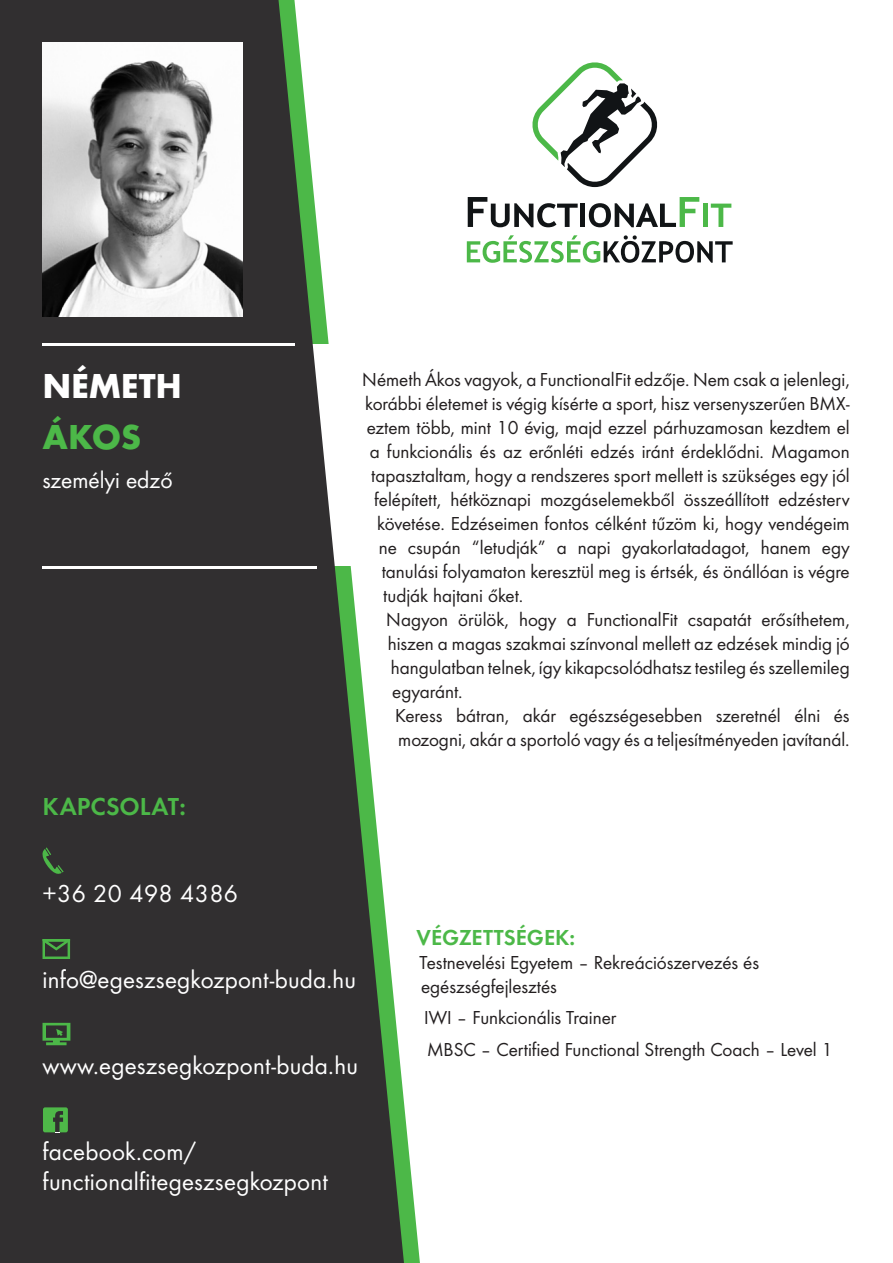
<style>
.page{position:relative;width:893px;height:1263px;background:#fff}
.page>*{position:absolute;margin:0;border:0;box-sizing:border-box;transform-origin:0 0}
.t1{font:700 36px "Futura";letter-spacing:-.01em;color:#fff}
.t2{font:700 36px "Futura";color:#4cb848}
.t3{font:25.5px/30px "Futura Boo";letter-spacing:.01em;color:#fff}
.t4{font:25.5px "Futura Dem";color:#4cb848}
.t5{font:24px "Futura Boo";color:#fff}
.t6{font:22.5px "Futura Dem";color:#4cb848}
.t7{font:19.5px/24px "Futura Boo";color:#231f20}
</style>
<div class="page">
<svg style="left:0;top:0;width:404px;height:1263px;background:#4f514e"></svg>
<hr style="left:43px;top:343px;width:252px;height:3px;background:#fff">
<svg style="left:532px;top:62px;width:126px;height:125px"></svg>
<svg style="left:468px;top:197px;width:110px;height:30px"></svg>
<div style="left:580px;top:204px;width:5px;height:23px;background:#111416"></div>
<svg style="left:589px;top:197px;width:110px;height:30px"></svg>
<div style="left:703px;top:204px;width:5px;height:23px;background:#4cb848"></div>
<svg style="left:711px;top:204px;width:20px;height:23px"></svg>
<svg style="left:467px;top:235px;width:266px;height:28px"></svg>
<img style="left:43px;top:43px;width:200px;height:273px">
<svg style="left:41px;top:847px;width:23px;height:27px"></svg>
<svg style="left:43px;top:939px;width:27px;height:20px"></svg>
<svg style="left:43px;top:1023px;width:27px;height:22px"></svg>
<svg style="left:43px;top:1107px;width:25px;height:26px"></svg>
<hr style="left:43px;top:566px;width:274px;height:3px;background:#fff">
<p class="t1" style="left:43px;top:361px;width:141px">NÉMETH</p>
<p class="t2" style="left:43px;top:412px;width:100px">ÁKOS</p>
<p class="t5" style="left:43px;top:464px;width:132px">személyi edző</p>
<p class="t4" style="left:43px;top:789px;width:145px">KAPCSOLAT:</p>
<p class="t3" style="left:43px;top:877px;width:197px">+36 20 498 4386</p>
<p class="t7" style="left:362px;top:367px;width:489px">Németh Ákos vagyok, a FunctionalFit edzője. Nem csak a jelenlegi,</p>
<p class="t7" style="left:365px;top:391px;width:486px">korábbi életemet is végig kísérte a sport, hisz versenyszerűen BMX-</p>
<p class="t7" style="left:367px;top:415px;width:485px">eztem több, mint 10 évig, majd ezzel párhuzamosan kezdtem el</p>
<p class="t7" style="left:370px;top:439px;width:482px">a funkcionális és az erőnléti edzés iránt érdeklődni. Magamon</p>
<p class="t7" style="left:371px;top:463px;width:480px">tapasztaltam, hogy a rendszeres sport mellett is szükséges egy jól</p>
<p class="t7" style="left:374px;top:487px;width:477px">felépített, hétköznapi mozgáselemekből összeállított edzésterv</p>
<p class="t7" style="left:377px;top:511px;width:474px">követése. Edzéseimen fontos célként tűzöm ki, hogy vendégeim</p>
<p class="t7" style="left:379px;top:535px;width:473px">ne csupán “letudják” a napi gyakorlatadagot, hanem egy</p>
<p class="t7" style="left:382px;top:559px;width:470px">tanulási folyamaton keresztül meg is értsék, és önállóan is végre</p>
<p class="t7" style="left:383px;top:583px;width:142px">tudják hajtani őket.</p>
<p class="t7" style="left:386px;top:607px;width:465px;text-align:justify">Nagyon örülök, hogy a FunctionalFit csapatát erősíthetem, hiszen a magas szakmai színvonal mellett az edzések mindig jó hangulatban telnek, így kikapcsolódhatsz testileg és szellemileg egyaránt.</p>
<p class="t7" style="left:395px;top:703px;width:456px">Keress bátran, akár egészségesebben szeretnél élni és mozogni, akár a sportoló vagy és a teljesítményeden javítanál.</p>
<p class="t3" style="left:43px;top:963px;width:315px">info@egeszsegkozpont-buda.hu</p>
<p class="t3" style="left:43px;top:1049px;width:317px">www.egeszsegkozpont-buda.hu</p>
<p class="t3" style="left:43px;top:1135px;width:287px">facebook.com/ functionalfitegeszsegkozpont</p>
<p class="t6" style="left:417px;top:921px;width:160px">VÉGZETTSÉGEK:</p>
<p class="t7" style="left:420px;top:949px;width:341px">Testnevelési Egyetem – Rekreációszervezés és egészségfejlesztés</p>
<p class="t7" style="left:424px;top:1004px;width:194px">IWI – Funkcionális Trainer</p>
<p class="t7" style="left:427px;top:1036px;width:407px">MBSC – Certified Functional Strength Coach – Level 1</p>
</div>
